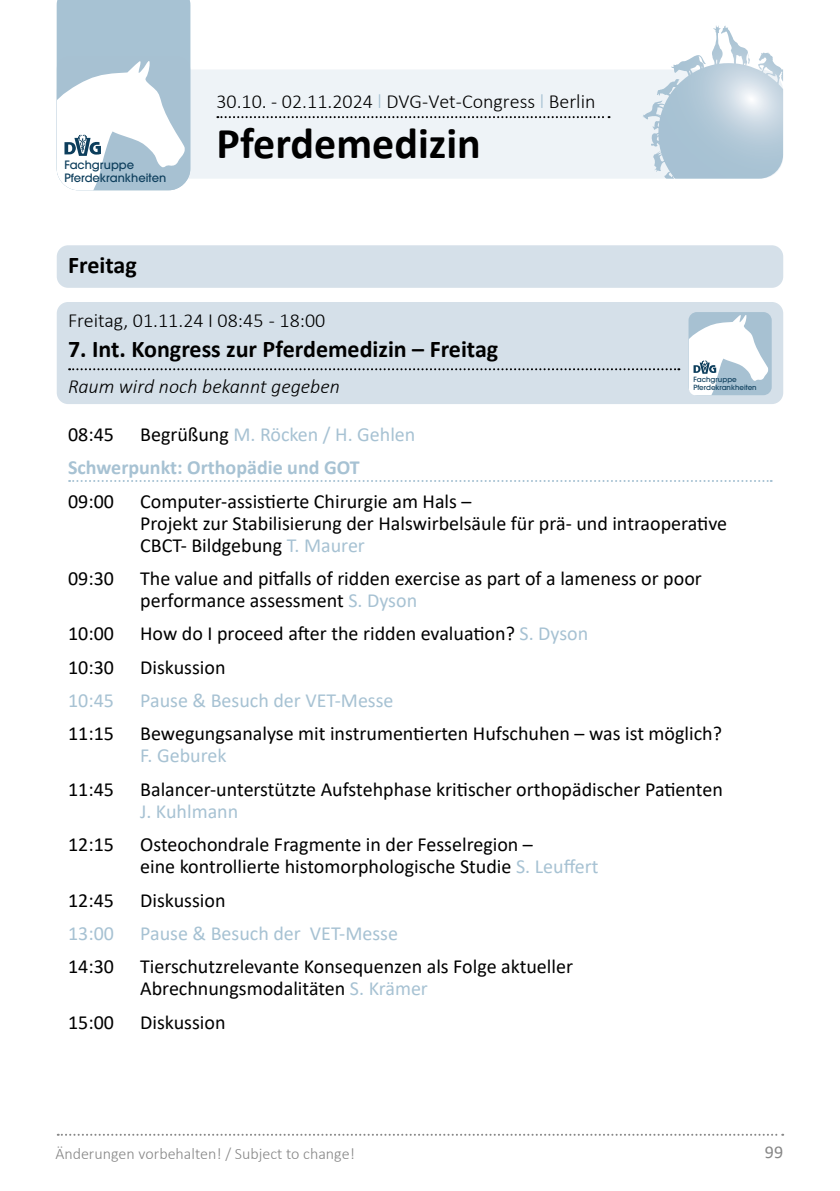
<style>
.page{position:relative;width:840px;height:1191px;background:#fff}
.page>*{position:absolute;margin:0;border:0;box-sizing:border-box;transform-origin:0 0}
.t1{font:700 44px "Calibri";color:#000}
.t2{font:700 24px "Calibri";color:#000}
.t3{font:20px/22px "Calibri";color:#000}
.t4{font:20px "Calibri";color:#a7c2d3}
.t5{font:300 20px "Calibri";color:#000}
.t6{font:700 20px/33.4px "Calibri";color:#a7c2d3}
.t7{font:italic 300 20px "Calibri";color:#000}
.t8{font:18px "Calibri";color:#878787}
.t9{font:300 16px "Calibri";color:#878787}
.t10{font:500 11.4px/13.2px "ITC Avant Garde Std";color:#0d3e5c}
.t11{font:500 7.2px/8.2px "ITC Avant Garde Std";color:#0d3e5c}
.s1{color:#a7c2d3}
.s2{font-weight:400;color:#000}
.s3{font-weight:400}
</style>
<div class="page">
<svg style="left:58px;top:1133px;width:724px;height:2px"></svg>
<svg style="left:57px;top:69px;width:725px;height:110px;background:#e5ecf2"></svg>
<svg style="left:57px;top:0;width:133px;height:190px"></svg>
<svg style="left:642px;top:28px;width:74px;height:102px"></svg>
<svg style="left:217px;top:116px;width:392px;height:2px"></svg>
<div style="left:57px;top:302px;width:725px;height:102px;background:#d5e0e9;border-radius:11px"></div>
<svg style="left:69px;top:368px;width:610px;height:2px"></svg>
<svg style="left:69px;top:480px;width:702px;height:2px"></svg>
<div style="left:688px;top:312px;width:83px;height:83px;background:#a7c1d2;border-radius:8px"></div>
<svg style="left:688px;top:315px;width:79px;height:80px"></svg>
<div style="left:57px;top:245px;width:725px;height:43px;background:#d5e0e9;border-radius:11px"></div>
<p class="t10" style="left:64px;top:158px;width:103px">Fachgruppe<br>Pferdekrankheiten</p>
<p class="t2" style="left:68px;top:248px;width:70px">Freitag</p>
<p class="t5" style="left:216px;top:89px;width:380px">30.10. - 02.11.2024 <span class="s1">l</span> DVG-Vet-Congress <span class="s1">l</span> Berlin</p>
<h1 class="t1" style="left:216px;top:112px;width:266px">Pferdemedizin</h1>
<p class="t5" style="left:68px;top:308px;width:258px">Freitag, 01.11.24 I 08:45 - 18:00</p>
<p class="t2" style="left:68px;top:332px;width:431px">7. Int. Kongress zur Pferdemedizin – Freitag</p>
<p class="t7" style="left:68px;top:374px;width:273px">Raum wird noch bekannt gegeben</p>
<p class="t3" style="left:68px;top:423px;width:47px">08:45</p>
<p class="t11" style="left:693px;top:375px;width:65px">Fachgruppe<br>Pferdekrankheiten</p>
<p class="t6" style="left:68px;top:417px;width:348px;text-indent:72px"><span class="s2">Begrüßung</span> <span class="s3">M. Röcken / H. Gehlen<br></span>Schwerpunkt: Orthopädie und GOT</p>
<p class="t3" style="left:68px;top:489px;width:47px">09:00</p>
<p class="t3" style="left:140px;top:489px;width:588px">Computer-assistierte Chirurgie am Hals –<br>Projekt zur Stabilisierung der Halswirbelsäule für prä- und intraoperative<br>CBCT- Bildgebung <span class="s1">T. Maurer</span></p>
<p class="t3" style="left:68px;top:567px;width:47px">09:30</p>
<p class="t3" style="left:140px;top:567px;width:563px">The value and pitfalls of ridden exercise as part of a lameness or poor performance assessment <span class="s1">S. Dyson</span></p>
<p class="t3" style="left:68px;top:622px;width:47px">10:00</p>
<p class="t3" style="left:140px;top:622px;width:449px">How do I proceed after the ridden evaluation? <span class="s1">S. Dyson</span></p>
<p class="t3" style="left:68px;top:655px;width:47px">10:30</p>
<p class="t3" style="left:140px;top:655px;width:87px">Diskussion</p>
<p class="t4" style="left:68px;top:686px;width:47px">10:45</p>
<p class="t4" style="left:140px;top:686px;width:255px">Pause &amp; Besuch der VET-Messe</p>
<p class="t3" style="left:68px;top:722px;width:47px">11:15</p>
<p class="t3" style="left:140px;top:722px;width:583px">Bewegungsanalyse mit instrumentierten Hufschuhen – was ist möglich?</p>
<p class="t4" style="left:140px;top:742px;width:88px">F. Geburek</p>
<p class="t3" style="left:68px;top:777px;width:47px">11:45</p>
<p class="t3" style="left:140px;top:777px;width:584px">Balancer-unterstützte Aufstehphase kritischer orthopädischer Patienten</p>
<p class="t4" style="left:140px;top:797px;width:99px">J. Kuhlmann</p>
<p class="t3" style="left:68px;top:833px;width:47px">12:15</p>
<p class="t3" style="left:140px;top:833px;width:459px">Osteochondrale Fragmente in der Fesselregion –<br>eine kontrollierte histomorphologische Studie <span class="s1">S. Leuffert</span></p>
<p class="t3" style="left:68px;top:888px;width:47px">12:45</p>
<p class="t3" style="left:140px;top:888px;width:87px">Diskussion</p>
<p class="t4" style="left:68px;top:919px;width:47px">13:00</p>
<p class="t4" style="left:140px;top:919px;width:259px">Pause &amp; Besuch der VET-Messe</p>
<p class="t3" style="left:68px;top:955px;width:47px">14:30</p>
<p class="t3" style="left:140px;top:955px;width:434px">Tierschutzrelevante Konsequenzen als Folge aktueller<br>Abrechnungsmodalitäten <span class="s1">S. Krämer</span></p>
<p class="t3" style="left:68px;top:1010px;width:47px">15:00</p>
<p class="t3" style="left:140px;top:1010px;width:87px">Diskussion</p>
<p class="t9" style="left:55px;top:1143px;width:301px">Änderungen vorbehalten! / Subject to change!</p>
<p class="t8" style="left:764px;top:1139px;width:20px">99</p>
</div>
